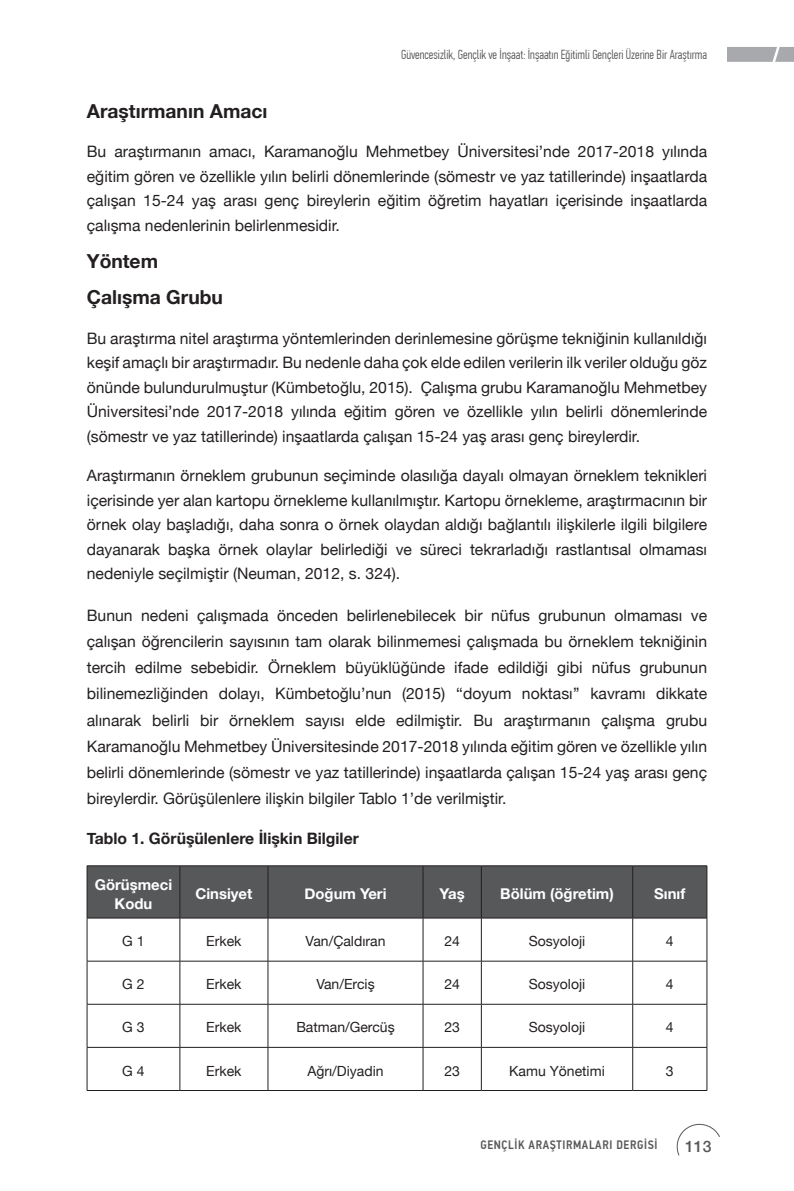
<style>
.page{position:relative;width:794px;height:1191px;background:#fff}
.page>*{position:absolute;margin:0;border:0;box-sizing:border-box;transform-origin:0 0}
.t1{font:700 19.25px/36.8px "Helvetica Neue";color:#231f20}
.t2{font:15.75px/24.5px "Helvetica Neue";color:#231f20;text-align:justify}
.t3{font:700 15.75px "Helvetica Neue";color:#231f20}
.t4{font:500 15.75px "Helvetica Neue";color:#57585a}
.t5{font:700 14.88px/19.2px "Helvetica Neue";color:#fff;text-align:center}
.t6{font:14px "Helvetica Neue";color:#231f20}
.t7{font:300 13.12px "PF Din Text Comp Pro";color:#57585a}
.t8{font:500 12.25px "PF Din Text Cond Pro";letter-spacing:.05em;color:#57585a}
</style>
<div class="page">
<svg style="left:676px;top:1123px;width:44px;height:33px"></svg>
<svg style="left:727px;top:47px;width:67px;height:15px"></svg>
<div style="left:88px;top:866px;width:618px;height:51px;background:#57585a"></div>
<hr style="left:87px;top:865px;width:93px;height:1px;background:#231f20">
<hr style="left:87px;top:866px;width:1px;height:51px;background:#231f20">
<hr style="left:180px;top:865px;width:88px;height:1px;background:#231f20">
<hr style="left:180px;top:866px;width:1px;height:51px;background:#231f20">
<hr style="left:268px;top:865px;width:155px;height:1px;background:#231f20">
<hr style="left:268px;top:866px;width:1px;height:51px;background:#231f20">
<hr style="left:423px;top:865px;width:58px;height:1px;background:#231f20">
<hr style="left:423px;top:866px;width:1px;height:51px;background:#231f20">
<hr style="left:481px;top:865px;width:151px;height:1px;background:#231f20">
<hr style="left:481px;top:866px;width:1px;height:51px;background:#231f20">
<hr style="left:632px;top:865px;width:75px;height:1px;background:#231f20">
<hr style="left:632px;top:866px;width:1px;height:51px;background:#231f20">
<hr style="left:706px;top:866px;width:1px;height:51px;background:#231f20">
<hr style="left:87px;top:918px;width:1px;height:43px;background:#231f20">
<hr style="left:180px;top:918px;width:1px;height:43px;background:#231f20">
<hr style="left:268px;top:918px;width:1px;height:43px;background:#231f20">
<hr style="left:423px;top:918px;width:1px;height:43px;background:#231f20">
<hr style="left:481px;top:918px;width:1px;height:43px;background:#231f20">
<hr style="left:632px;top:918px;width:1px;height:43px;background:#231f20">
<hr style="left:706px;top:918px;width:1px;height:43px;background:#231f20">
<hr style="left:87px;top:961px;width:1px;height:43px;background:#231f20">
<hr style="left:180px;top:961px;width:1px;height:43px;background:#231f20">
<hr style="left:268px;top:961px;width:1px;height:43px;background:#231f20">
<hr style="left:423px;top:961px;width:1px;height:43px;background:#231f20">
<hr style="left:481px;top:961px;width:1px;height:43px;background:#231f20">
<hr style="left:632px;top:961px;width:1px;height:43px;background:#231f20">
<hr style="left:706px;top:961px;width:1px;height:43px;background:#231f20">
<hr style="left:87px;top:1004px;width:1px;height:43px;background:#231f20">
<hr style="left:180px;top:1004px;width:1px;height:43px;background:#231f20">
<hr style="left:268px;top:1004px;width:1px;height:43px;background:#231f20">
<hr style="left:423px;top:1004px;width:1px;height:43px;background:#231f20">
<hr style="left:481px;top:1004px;width:1px;height:43px;background:#231f20">
<hr style="left:632px;top:1004px;width:1px;height:43px;background:#231f20">
<hr style="left:706px;top:1004px;width:1px;height:43px;background:#231f20">
<hr style="left:87px;top:1047px;width:1px;height:43px;background:#231f20">
<hr style="left:180px;top:1047px;width:1px;height:43px;background:#231f20">
<hr style="left:268px;top:1047px;width:1px;height:43px;background:#231f20">
<hr style="left:423px;top:1047px;width:1px;height:43px;background:#231f20">
<hr style="left:481px;top:1047px;width:1px;height:43px;background:#231f20">
<hr style="left:632px;top:1047px;width:1px;height:43px;background:#231f20">
<hr style="left:706px;top:1047px;width:1px;height:43px;background:#231f20">
<hr style="left:87px;top:917px;width:93px;height:1px;background:#231f20">
<hr style="left:180px;top:917px;width:88px;height:1px;background:#231f20">
<hr style="left:268px;top:917px;width:155px;height:1px;background:#231f20">
<hr style="left:423px;top:917px;width:58px;height:1px;background:#231f20">
<hr style="left:481px;top:917px;width:151px;height:1px;background:#231f20">
<hr style="left:632px;top:917px;width:75px;height:1px;background:#231f20">
<hr style="left:87px;top:961px;width:93px;height:1px;background:#231f20">
<hr style="left:180px;top:961px;width:88px;height:1px;background:#231f20">
<hr style="left:268px;top:961px;width:155px;height:1px;background:#231f20">
<hr style="left:423px;top:961px;width:58px;height:1px;background:#231f20">
<hr style="left:481px;top:961px;width:151px;height:1px;background:#231f20">
<hr style="left:632px;top:961px;width:75px;height:1px;background:#231f20">
<hr style="left:87px;top:1004px;width:93px;height:1px;background:#231f20">
<hr style="left:180px;top:1004px;width:88px;height:1px;background:#231f20">
<hr style="left:268px;top:1004px;width:155px;height:1px;background:#231f20">
<hr style="left:423px;top:1004px;width:58px;height:1px;background:#231f20">
<hr style="left:481px;top:1004px;width:151px;height:1px;background:#231f20">
<hr style="left:632px;top:1004px;width:75px;height:1px;background:#231f20">
<hr style="left:87px;top:1047px;width:93px;height:1px;background:#231f20">
<hr style="left:180px;top:1047px;width:88px;height:1px;background:#231f20">
<hr style="left:268px;top:1047px;width:155px;height:1px;background:#231f20">
<hr style="left:423px;top:1047px;width:58px;height:1px;background:#231f20">
<hr style="left:481px;top:1047px;width:151px;height:1px;background:#231f20">
<hr style="left:632px;top:1047px;width:75px;height:1px;background:#231f20">
<hr style="left:87px;top:1090px;width:93px;height:1px;background:#231f20">
<hr style="left:180px;top:1090px;width:88px;height:1px;background:#231f20">
<hr style="left:268px;top:1090px;width:155px;height:1px;background:#231f20">
<hr style="left:423px;top:1090px;width:58px;height:1px;background:#231f20">
<hr style="left:481px;top:1090px;width:151px;height:1px;background:#231f20">
<hr style="left:632px;top:1090px;width:75px;height:1px;background:#231f20">
<p class="t7" style="left:401px;top:47px;width:307px">Güvencesizlik, Gençlik ve İnşaat: İnşaatın Eğitimli Gençleri Üzerine Bir Araştırma</p>
<p class="t1" style="left:87px;top:93px;width:182px">Araştırmanın Amacı</p>
<p class="t2" style="left:87px;top:140px;width:622px">Bu araştırmanın amacı, Karamanoğlu Mehmetbey Üniversitesi’nde 2017-2018 yılında eğitim gören ve özellikle yılın belirli dönemlerinde (sömestr ve yaz tatillerinde) inşaatlarda çalışan 15-24 yaş arası genç bireylerin eğitim öğretim hayatları içerisinde inşaatlarda çalışma nedenlerinin belirlenmesidir.</p>
<p class="t1" style="left:87px;top:243px;width:138px">Yöntem<br>Çalışma Grubu</p>
<p class="t2" style="left:87px;top:327px;width:622px">Bu araştırma nitel araştırma yöntemlerinden derinlemesine görüşme tekniğinin kullanıldığı keşif amaçlı bir araştırmadır. Bu nedenle daha çok elde edilen verilerin ilk veriler olduğu göz önünde bulundurulmuştur (Kümbetoğlu, 2015). Çalışma grubu Karamanoğlu Mehmetbey Üniversitesi’nde 2017-2018 yılında eğitim gören ve özellikle yılın belirli dönemlerinde (sömestr ve yaz tatillerinde) inşaatlarda çalışan 15-24 yaş arası genç bireylerdir.</p>
<p class="t2" style="left:87px;top:464px;width:622px">Araştırmanın örneklem grubunun seçiminde olasılığa dayalı olmayan örneklem teknikleri içerisinde yer alan kartopu örnekleme kullanılmıştır. Kartopu örnekleme, araştırmacının bir örnek olay başladığı, daha sonra o örnek olaydan aldığı bağlantılı ilişkilerle ilgili bilgilere dayanarak başka örnek olaylar belirlediği ve süreci tekrarladığı rastlantısal olmaması nedeniyle seçilmiştir (Neuman, 2012, s. 324).</p>
<p class="t2" style="left:87px;top:603px;width:622px;line-height:26.2px">Bunun nedeni çalışmada önceden belirlenebilecek bir nüfus grubunun olmaması ve çalışan öğrencilerin sayısının tam olarak bilinmemesi çalışmada bu örneklem tekniğinin tercih edilme sebebidir. Örneklem büyüklüğünde ifade edildiği gibi nüfus grubunun bilinemezliğinden dolayı, Kümbetoğlu’nun (2015) ‘‘doyum noktası’’ kavramı dikkate alınarak belirli bir örneklem sayısı elde edilmiştir. Bu araştırmanın çalışma grubu Karamanoğlu Mehmetbey Üniversitesinde 2017-2018 yılında eğitim gören ve özellikle yılın belirli dönemlerinde (sömestr ve yaz tatillerinde) inşaatlarda çalışan 15-24 yaş arası genç bireylerdir. Görüşülenlere ilişkin bilgiler Tablo 1’de verilmiştir.</p>
<p class="t3" style="left:87px;top:826px;width:273px">Tablo 1. Görüşülenlere İlişkin Bilgiler</p>
<p class="t5" style="left:95px;top:875px;width:79px">Görüşmeci<br>Kodu</p>
<p class="t5" style="left:195px;top:884px;width:59px">Cinsiyet</p>
<p class="t5" style="left:304px;top:884px;width:84px">Doğum Yeri</p>
<p class="t5" style="left:439px;top:884px;width:27px">Yaş</p>
<p class="t5" style="left:500px;top:884px;width:115px">Bölüm (öğretim)</p>
<p class="t5" style="left:654px;top:884px;width:33px">Sınıf</p>
<p class="t6" style="left:122px;top:931px;width:24px">G 1</p>
<p class="t6" style="left:206px;top:931px;width:37px">Erkek</p>
<p class="t6" style="left:305px;top:931px;width:81px">Van/Çaldıran</p>
<p class="t6" style="left:444px;top:931px;width:17px">24</p>
<p class="t6" style="left:529px;top:931px;width:58px">Sosyoloji</p>
<p class="t6" style="left:666px;top:931px;width:9px">4</p>
<p class="t6" style="left:122px;top:974px;width:24px">G 2</p>
<p class="t6" style="left:206px;top:974px;width:37px">Erkek</p>
<p class="t6" style="left:316px;top:974px;width:60px">Van/Erciş</p>
<p class="t6" style="left:444px;top:974px;width:17px">24</p>
<p class="t6" style="left:529px;top:974px;width:58px">Sosyoloji</p>
<p class="t6" style="left:666px;top:974px;width:9px">4</p>
<p class="t6" style="left:122px;top:1017px;width:24px">G 3</p>
<p class="t6" style="left:206px;top:1017px;width:37px">Erkek</p>
<p class="t6" style="left:296px;top:1017px;width:100px">Batman/Gercüş</p>
<p class="t6" style="left:444px;top:1017px;width:17px">23</p>
<p class="t6" style="left:529px;top:1017px;width:58px">Sosyoloji</p>
<p class="t6" style="left:666px;top:1017px;width:9px">4</p>
<p class="t6" style="left:122px;top:1060px;width:24px">G 4</p>
<p class="t6" style="left:206px;top:1060px;width:37px">Erkek</p>
<p class="t6" style="left:307px;top:1060px;width:78px">Ağrı/Diyadin</p>
<p class="t6" style="left:444px;top:1060px;width:17px">23</p>
<p class="t6" style="left:509px;top:1060px;width:97px">Kamu Yönetimi</p>
<p class="t6" style="left:666px;top:1060px;width:9px">3</p>
<p class="t8" style="left:480px;top:1137px;width:179px">GENÇLİK ARAŞTIRMALARI DERGİSİ</p>
<p class="t4" style="left:685px;top:1133px;width:28px">113</p>
</div>
